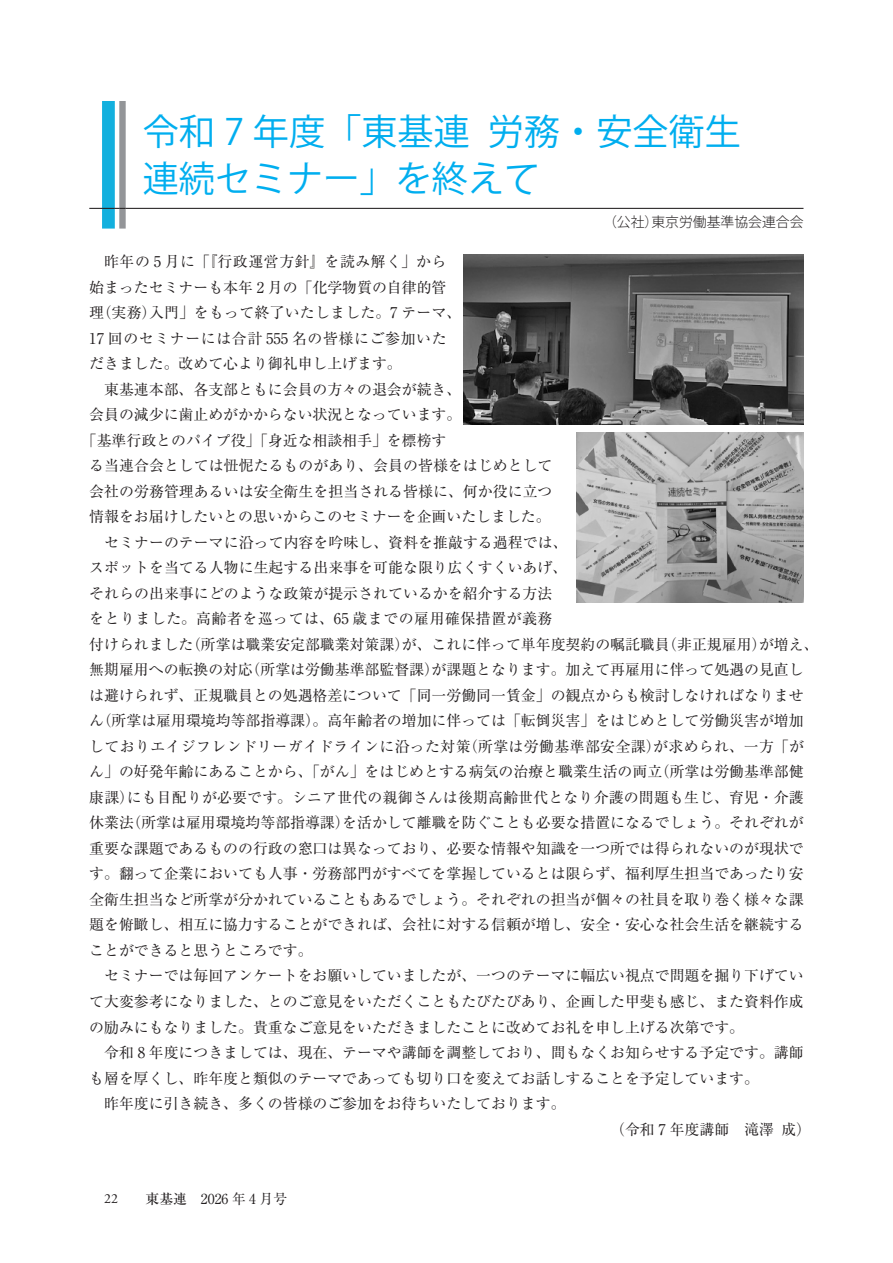
<style>
.page{position:relative;width:893px;height:1263px;background:#fff}
.page>*{position:absolute;margin:0;border:0;box-sizing:border-box;transform-origin:0 0}
.t1{font:36.15px/46.8px "Koz Go Pro";color:#00aeef}
.t2{font:14.85px/25.5px "Ryumin Pr 6";color:#231f20}
.t3{font:14.85px "Ryumin Pr 6";letter-spacing:.025em;color:#231f20}
.t4{font:14.85px "Ryumin Pr 6";letter-spacing:.035em;color:#231f20}
.t5{font:13.8px "Ryumin Pr 6";color:#231f20}
.t6{font:300 13.8px "Koz Go Pro";color:#231f20}
.s1{font-family:"Adobe Garamond Pro"}
.s2{font-weight:500}
</style>
<div class="page">
<svg style="left:89px;top:101px;width:37px;height:128px"></svg>
<hr style="left:126px;top:208px;width:677px;height:1px;background:#231f20">
<img style="left:463px;top:254px;width:341px;height:170px">
<img style="left:577px;top:433px;width:227px;height:170px">
<h1 class="t1" style="left:143px;top:109px;width:600px">令和 7 年度「東基連 労務・安全衛生連続セミナー」を終えて</h1>
<p class="t6" style="left:603px;top:213px;width:202px">（公社）東京労働基準協会連合会</p>
<p class="t2" style="left:89px;top:248px;width:374px;text-indent:15px">昨年の 5 月に「『行政運営方針』を読み解く」から始まったセミナーも本年 2 月の「化学物質の自律的管理（実務）入門」をもって終了いたしました。7 テーマ、<br>17 回のセミナーには合計 555 名の皆様にご参加いただきました。改めて心より御礼申し上げます。</p>
<p class="t2" style="left:104px;top:376px;width:359px">東基連本部、各支部ともに会員の方々の退会が続き、</p>
<p class="t2" style="left:89px;top:401px;width:374px">会員の減少に歯止めがかからない状況となっています。</p>
<p class="t2" style="left:82px;top:427px;width:366px">「基準行政とのパイプ役」「身近な相談相手」を標榜す</p>
<p class="t2" style="left:89px;top:452px;width:465px">る当連合会としては忸怩たるものがあり、会員の皆様をはじめとして</p>
<p class="t2" style="left:89px;top:478px;width:465px">会社の労務管理あるいは安全衛生を担当される皆様に、何か役に立つ</p>
<p class="t2" style="left:89px;top:503px;width:463px">情報をお届けしたいとの思いからこのセミナーを企画いたしました。</p>
<p class="t2" style="left:104px;top:529px;width:465px">セミナーのテーマに沿って内容を吟味し、資料を推敲する過程では、</p>
<p class="t2" style="left:89px;top:554px;width:480px">スポットを当てる人物に生起する出来事を可能な限り広くすくいあげ、</p>
<p class="t2" style="left:89px;top:580px;width:465px">それらの出来事にどのような政策が提示されているかを紹介する方法</p>
<p class="t4" style="left:89px;top:607px;width:465px">をとりました。高齢者を巡っては、65 歳までの雇用確保措置が義務</p>
<p class="t2" style="left:89px;top:631px;width:731px">付けられました（所掌は職業安定部職業対策課）が、これに伴って単年度契約の嘱託職員（非正規雇用）が増え、</p>
<p class="t2" style="left:89px;top:656px;width:716px">無期雇用への転換の対応（所掌は労働基準部監督課）が課題となります。加えて再雇用に伴って処遇の見直し</p>
<p class="t2" style="left:89px;top:682px;width:716px">は避けられず、正規職員との処遇格差について「同一労働同一賃金」の観点からも検討しなければなりませ</p>
<p class="t2" style="left:89px;top:707px;width:716px">ん（所掌は雇用環境均等部指導課）。高年齢者の増加に伴っては「転倒災害」をはじめとして労働災害が増加</p>
<p class="t3" style="left:89px;top:735px;width:716px">しておりエイジフレンドリーガイドラインに沿った対策（所掌は労働基準部安全課）が求められ、一方「が</p>
<p class="t2" style="left:89px;top:758px;width:716px">ん」の好発年齢にあることから、「がん」をはじめとする病気の治療と職業生活の両立（所掌は労働基準部健</p>
<p class="t2" style="left:89px;top:784px;width:716px">康課）にも目配りが必要です。シニア世代の親御さんは後期高齢世代となり介護の問題も生じ、育児・介護</p>
<p class="t2" style="left:89px;top:809px;width:716px">休業法（所掌は雇用環境均等部指導課）を活かして離職を防ぐことも必要な措置になるでしょう。それぞれが</p>
<p class="t2" style="left:89px;top:835px;width:716px">重要な課題であるものの行政の窓口は異なっており、必要な情報や知識を一つ所では得られないのが現状で</p>
<p class="t2" style="left:89px;top:860px;width:716px">す。翻って企業においても人事・労務部門がすべてを掌握しているとは限らず、福利厚生担当であったり安</p>
<p class="t2" style="left:89px;top:886px;width:716px">全衛生担当など所掌が分かれていることもあるでしょう。それぞれの担当が個々の社員を取り巻く様々な課</p>
<p class="t2" style="left:89px;top:911px;width:716px">題を俯瞰し、相互に協力することができれば、会社に対する信頼が増し、安全・安心な社会生活を継続する</p>
<p class="t2" style="left:89px;top:937px;width:225px">ことができると思うところです。</p>
<p class="t2" style="left:104px;top:962px;width:701px">セミナーでは毎回アンケートをお願いしていましたが、一つのテーマに幅広い視点で問題を掘り下げてい</p>
<p class="t2" style="left:89px;top:988px;width:716px">て大変参考になりました、とのご意見をいただくこともたびたびあり、企画した甲斐も感じ、また資料作成</p>
<p class="t2" style="left:89px;top:1013px;width:656px">の励みにもなりました。貴重なご意見をいただきましたことに改めてお礼を申し上げる次第です。</p>
<p class="t2" style="left:104px;top:1039px;width:701px">令和 8 年度につきましては、現在、テーマや講師を調整しており、間もなくお知らせする予定です。講師</p>
<p class="t2" style="left:89px;top:1064px;width:671px">も層を厚くし、昨年度と類似のテーマであっても切り口を変えてお話しすることを予定しています。</p>
<p class="t2" style="left:104px;top:1090px;width:463px">昨年度に引き続き、多くの皆様のご参加をお待ちいたしております。</p>
<p class="t2" style="left:610px;top:1115px;width:202px">（令和 7 年度講師　滝澤 成）</p>
<p class="t5" style="left:104px;top:1188px;width:185px"><span class="s1">22</span><span class="s2">　　東基連　</span>2026 年 4 月号</p>
</div>
